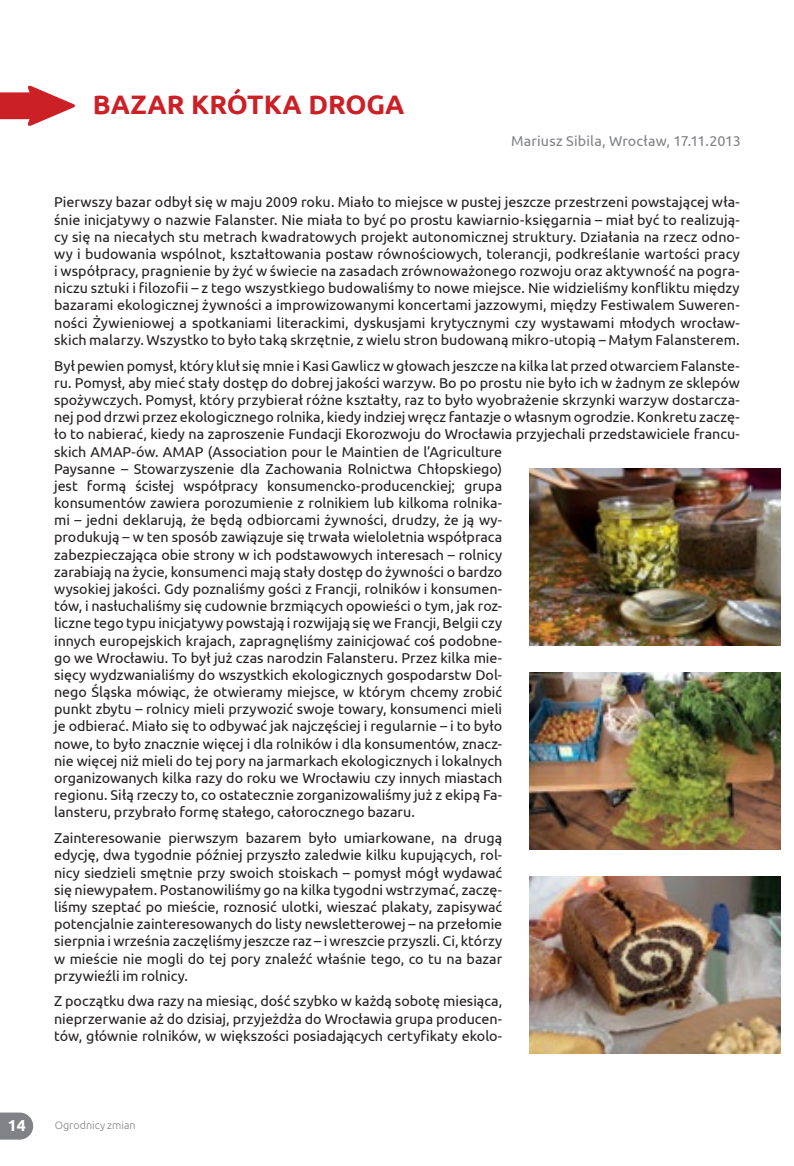
<style>
.page{position:relative;width:794px;height:1166px;background:#fff}
.page>*{position:absolute;margin:0;border:0;box-sizing:border-box;transform-origin:0 0}
.t1{font:700 26.78px "Ubuntu";color:#cc2027}
.t2{font:700 15.92px "Ubuntu";color:#fff}
.t3{font:14.35px/17.2px "Ubuntu";color:#231f20;text-align:justify}
.t4{font:14.35px "Ubuntu";letter-spacing:.01em;color:#808285}
.t5{font:300 10.67px "Ubuntu";letter-spacing:.005em;color:#808285}
</style>
<div class="page">
<svg style="left:0;top:1112px;width:33px;height:27px"></svg>
<svg style="left:0;top:86px;width:75px;height:40px"></svg>
<img style="left:529px;top:468px;width:251px;height:177px">
<img style="left:529px;top:672px;width:251px;height:177px">
<img style="left:529px;top:876px;width:251px;height:177px">
<h1 class="t1" style="left:93px;top:88px;width:313px">BAZAR KRÓTKA DROGA</h1>
<p class="t4" style="left:511px;top:132px;width:231px">Mariusz Sibila, Wrocław, 17.11.2013</p>
<p class="t3" style="left:54px;top:193px;width:687px">Pierwszy bazar odbył się w maju 2009 roku. Miało to miejsce w pustej jeszcze przestrzeni powstającej wła&shy;śnie inicjatywy o nazwie Falanster. Nie miała to być po prostu kawiarnio-księgarnia – miał być to realizują&shy;cy się na niecałych stu metrach kwadratowych projekt autonomicznej struktury. Działania na rzecz odno&shy;wy i budowania wspólnot, kształtowania postaw równościowych, tolerancji, podkreślanie wartości pracy i współpracy, pragnienie by żyć w świecie na zasadach zrównoważonego rozwoju oraz aktywność na pogra&shy;niczu sztuki i filozofii – z tego wszystkiego budowaliśmy to nowe miejsce. Nie widzieliśmy konfliktu między bazarami ekologicznej żywności a improwizowanymi koncertami jazzowymi, między Festiwalem Suweren&shy;ności Żywieniowej a spotkaniami literackimi, dyskusjami krytycznymi czy wystawami młodych wrocław&shy;skich malarzy. Wszystko to było taką skrzętnie, z wielu stron budowaną mikro-utopią – Małym Falansterem.</p>
<p class="t3" style="left:54px;top:356px;width:687px;text-align:left">Był pewien pomysł, który kluł się mnie i Kasi Gawlicz w głowach jeszcze na kilka lat przed otwarciem Falanste&shy;ru. Pomysł, aby mieć stały dostęp do dobrej jakości warzyw. Bo po prostu nie było ich w żadnym ze sklepów spożywczych. Pomysł, który przybierał różne kształty, raz to było wyobrażenie skrzynki warzyw dostarcza&shy;nej pod drzwi przez ekologicznego rolnika, kiedy indziej wręcz fantazje o własnym ogrodzie. Konkretu zaczę&shy;ło to nabierać, kiedy na zaproszenie Fundacji Ekorozwoju do Wrocławia przyjechali przedstawiciele francu&shy;skich AMAP-ów. AMAP (Association pour le Maintien de l’Agriculture<br>Paysanne – Stowarzyszenie dla Zachowania Rolnictwa Chłopskiego)<br>jest formą ścisłej współpracy konsumencko-producenckiej; grupa<br>konsumentów zawiera porozumienie z rolnikiem lub kilkoma rolnika-<br>mi – jedni deklarują, że będą odbiorcami żywności, drudzy, że ją wy-<br>produkują – w ten sposób zawiązuje się trwała wieloletnia współpraca<br>zabezpieczająca obie strony w ich podstawowych interesach – rolnicy<br>zarabiają na życie, konsumenci mają stały dostęp do żywności o bardzo<br>wysokiej jakości. Gdy poznaliśmy gości z Francji, rolników i konsumen-<br>tów, i nasłuchaliśmy się cudownie brzmiących opowieści o tym, jak roz-<br>liczne tego typu inicjatywy powstają i rozwijają się we Francji, Belgii czy<br>innych europejskich krajach, zapragnęliśmy zainicjować coś podobne-<br>go we Wrocławiu. To był już czas narodzin Falansteru. Przez kilka mie-<br>sięcy wydzwanialiśmy do wszystkich ekologicznych gospodarstw Dol-<br>nego Śląska mówiąc, że otwieramy miejsce, w którym chcemy zrobić<br>punkt zbytu – rolnicy mieli przywozić swoje towary, konsumenci mieli<br>je odbierać. Miało się to odbywać jak najczęściej i regularnie – i to było<br>nowe, to było znacznie więcej i dla rolników i dla konsumentów, znacz-<br>nie więcej niż mieli do tej pory na jarmarkach ekologicznych i lokalnych<br>organizowanych kilka razy do roku we Wrocławiu czy innych miastach<br>regionu. Siłą rzeczy to, co ostatecznie zorganizowaliśmy już z ekipą Fa-<br>lansteru, przybrało formę stałego, całorocznego bazaru.</p>
<p class="t3" style="left:54px;top:829px;width:449px">Zainteresowanie pierwszym bazarem było umiarkowane, na drugą edycję, dwa tygodnie później przyszło zaledwie kilku kupujących, rol&shy;nicy siedzieli smętnie przy swoich stoiskach – pomysł mógł wydawać się niewypałem. Postanowiliśmy go na kilka tygodni wstrzymać, zaczę&shy;liśmy szeptać po mieście, roznosić ulotki, wieszać plakaty, zapisywać potencjalnie zainteresowanych do listy newsletterowej – na przełomie sierpnia i września zaczęliśmy jeszcze raz – i wreszcie przyszli. Ci, którzy w mieście nie mogli do tej pory znaleźć właśnie tego, co tu na bazar przywieźli im rolnicy.</p>
<p class="t3" style="left:54px;top:992px;width:450px">Z początku dwa razy na miesiąc, dość szybko w każdą sobotę miesiąca, nieprzerwanie aż do dzisiaj, przyjeżdża do Wrocławia grupa producen&shy;tów, głównie rolników, w większości posiadających certyfikaty ekolo-</p>
<p class="t2" style="left:8px;top:1115px;width:20px">14</p>
<p class="t5" style="left:55px;top:1119px;width:83px">Ogrodnicy zmian</p>
</div>
